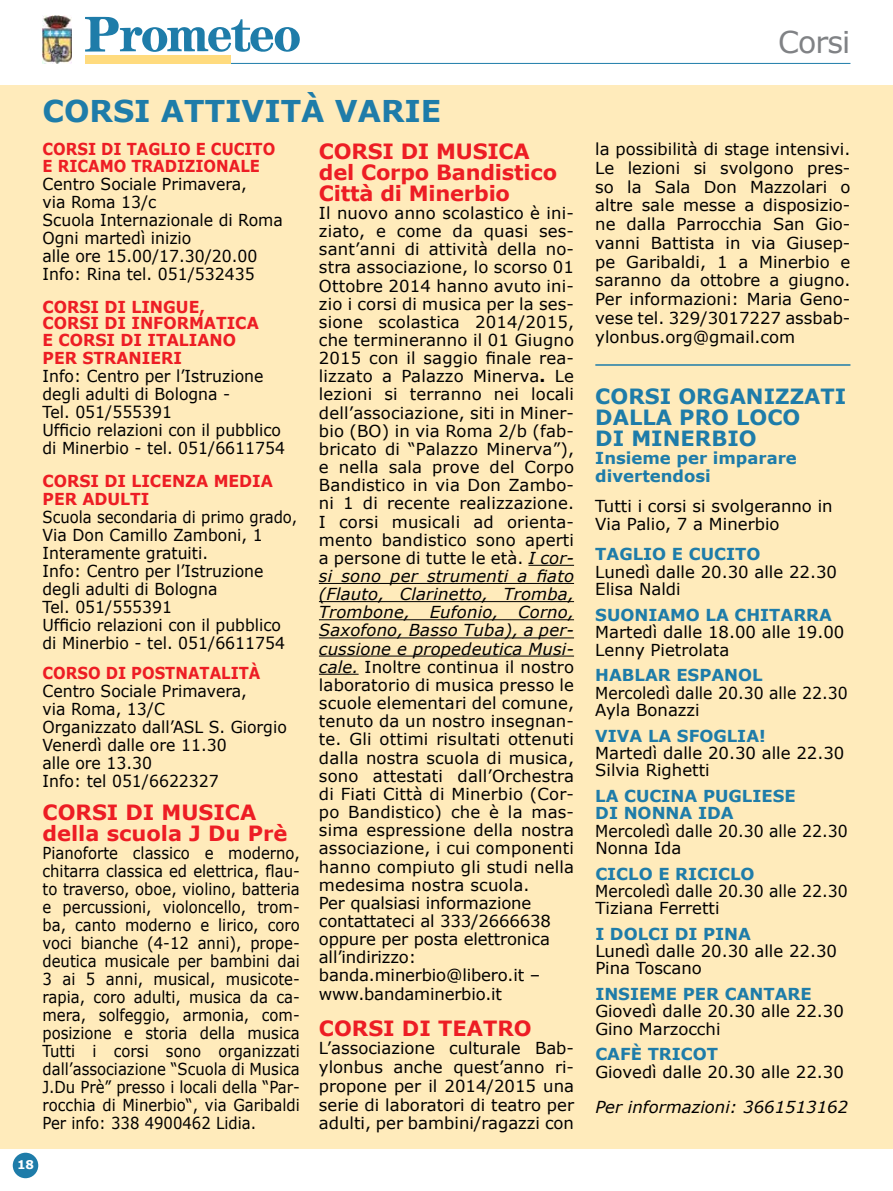
<style>
.page{position:relative;width:893px;height:1191px;background:#fff}
.page>*{position:absolute;margin:0;border:0;box-sizing:border-box;transform-origin:0 0}
.t1{font:700 30px "Verdana";color:#1e7ca9}
.t2{font:30px "Verdana";letter-spacing:-.03em;color:#808285}
.t3{font:700 21px/21px "Verdana";letter-spacing:-.01em;color:#ed1d24}
.t4{font:700 21px/21px "Verdana";color:#1e7ca9}
.t5{font:16.5px/18.1px "Verdana";color:#000}
.t6{font:16.5px/18px "Verdana";color:#000;scale:.9 1}
.t7{font:16.5px/18px "Verdana";color:#000;scale:.95 1}
.t8{font:700 16.5px/18px "Verdana";color:#1e7ca9}
.t9{font:700 16.5px/16.5px "Verdana";color:#ed1d24;scale:.95 1}
.t10{font:700 16.5px/16.5px "Verdana";color:#ed1d24;scale:.9 1}
.t11{font:italic 16.5px "Verdana";color:#000}
.t12{font:700 12px "Verdana";color:#fff}
.s1{font-weight:700}
.s2{font-style:italic}
</style>
<div class="page">
<hr style="left:85px;top:63px;width:765px;height:1px;background:#1e7ca9">
<svg style="left:85px;top:17px;width:215px;height:35px"></svg>
<div style="left:85px;top:55px;width:146px;height:9px;background:#ffdb7e"></div>
<img style="left:42px;top:16px;width:29px;height:47px">
<div style="left:0;top:85px;width:893px;height:1063px;background:#ffebbb"></div>
<hr style="left:528px;top:565px;width:46px;height:1px;background:#000">
<hr style="left:319px;top:583px;width:255px;height:1px;background:#000">
<hr style="left:319px;top:601px;width:255px;height:1px;background:#000">
<hr style="left:319px;top:619px;width:255px;height:1px;background:#000">
<hr style="left:319px;top:637px;width:255px;height:1px;background:#000">
<hr style="left:319px;top:655px;width:255px;height:1px;background:#000">
<hr style="left:319px;top:674px;width:40px;height:1px;background:#000">
<hr style="left:595px;top:364px;width:255px;height:2px;background:#1e7ca9">
<div style="left:13px;top:1152px;width:25px;height:26px;background:#1e7ca9;border-radius:50%"></div>
<h1 class="t1" style="left:42px;top:92px;width:401px">CORSI ATTIVITÀ VARIE</h1>
<p class="t10" style="left:43px;top:140px;width:260px">CORSI DI TAGLIO E CUCITO<br>E RICAMO TRADIZIONALE</p>
<p class="t7" style="left:43px;top:174px;width:255px">Centro Sociale Primavera,<br>via Roma 13/c<br>Scuola Internazionale di Roma<br>Ogni martedì inizio<br>alle ore 15.00/17.30/20.00<br>Info: Rina tel. 051/532435</p>
<p class="t9" style="left:43px;top:298px;width:229px">CORSI DI LINGUE,<br>CORSI DI INFORMATICA<br>E CORSI DI ITALIANO</p>
<p class="t9" style="left:43px;top:349px;width:148px">PER STRANIERI</p>
<p class="t7" style="left:43px;top:366px;width:257px">Info: Centro per l’Istruzione degli adulti di Bologna -<br>Tel. 051/555391<br>Ufficio relazioni con il pubblico di Minerbio - tel. 051/6611754</p>
<p class="t9" style="left:43px;top:471px;width:244px;line-height:18px">CORSI DI LICENZA MEDIA<br>PER ADULTI</p>
<p class="t6" style="left:43px;top:507px;width:284px">Scuola secondaria di primo grado,<br>Via Don Camillo Zamboni, 1<br>Interamente gratuiti.<br>Info: Centro per l’Istruzione degli adulti di Bologna<br>Tel. 051/555391<br>Ufficio relazioni con il pubblico di Minerbio - tel. 051/6611754</p>
<p class="t10" style="left:43px;top:664px;width:244px">CORSO DI POSTNATALITÀ</p>
<p class="t7" style="left:43px;top:681px;width:259px">Centro Sociale Primavera,<br>via Roma, 13/C<br>Organizzato dall’ASL S. Giorgio<br>Venerdì dalle ore 11.30<br>alle ore 13.30<br>Info: tel 051/6622327</p>
<p class="t3" style="left:43px;top:801px;width:246px">CORSI DI MUSICA della scuola J Du Prè</p>
<p class="t6" style="left:43px;top:843px;width:287px;text-align:justify">Pianoforte classico e moderno, chitarra classica ed elettrica, flau&shy;to traverso, oboe, violino, batteria e percussioni, violoncello, trom&shy;ba, canto moderno e lirico, coro voci bianche (4-12 anni), prope&shy;deutica musicale per bambini dai 3 ai 5 anni, musical, musicote&shy;rapia, coro adulti, musica da ca&shy;mera, solfeggio, armonia, com&shy;posizione e storia della musica Tutti i corsi sono organizzati dall’associazione “Scuola di Musica J.Du Prè” presso i locali della “Par&shy;rocchia di Minerbio“, via Garibaldi Per info: 338 4900462 Lidia.</p>
<p class="t3" style="left:319px;top:140px;width:240px">CORSI DI MUSICA del Corpo Bandistico<br>Città di Minerbio</p>
<p class="t5" style="left:319px;top:203px;width:257px">Il nuovo anno scolastico è ini&shy;ziato, e come da quasi ses&shy;sant’anni di attività della no&shy;stra associazione, lo scorso 01<br>Ottobre 2014 hanno avuto ini&shy;zio i corsi di musica per la ses&shy;sione scolastica 2014/2015, che termineranno il 01 Giugno<br>2015 con il saggio finale rea&shy;lizzato a Palazzo Minerva<span class="s1">.</span> Le lezioni si terranno nei locali dell’associazione, siti in Miner&shy;bio (BO) in via Roma 2/b (fab&shy;bricato di “Palazzo Minerva”), e nella sala prove del Corpo<br>Bandistico in via Don Zambo&shy;ni 1 di recente realizzazione.<br>I corsi musicali ad orienta&shy;mento bandistico sono aperti a persone di tutte le età. <span class="s2">I cor&shy;si sono per strumenti a fiato (Flauto, Clarinetto, Tromba,<br>Trombone, Eufonio, Corno,<br>Saxofono, Basso Tuba), a per&shy;cussione e propedeutica Musi&shy;cale.</span> Inoltre continua il nostro laboratorio di musica presso le scuole elementari del comune, tenuto da un nostro insegnan&shy;te. Gli ottimi risultati ottenuti dalla nostra scuola di musica, sono attestati dall’Orchestra di Fiati Città di Minerbio (Cor&shy;po Bandistico) che è la mas&shy;sima espressione della nostra associazione, i cui componenti hanno compiuto gli studi nella medesima nostra scuola.<br>Per qualsiasi informazione contattateci al 333/2666638 oppure per posta elettronica all’indirizzo: banda.minerbio@libero.it – www.bandaminerbio.it</p>
<p class="t3" style="left:319px;top:1016px;width:214px">CORSI DI TEATRO</p>
<p class="t5" style="left:319px;top:1038px;width:257px;line-height:18.8px;text-align:justify">L’associazione culturale Bab&shy;ylonbus anche quest’anno ri&shy;propone per il 2014/2015 una serie di laboratori di teatro per adulti, per bambini/ragazzi con</p>
<p class="t12" style="left:17px;top:1157px;width:18px">18</p>
<h1 class="t2" style="left:778px;top:23px;width:74px">Corsi</h1>
<p class="t5" style="left:595px;top:139px;width:257px;line-height:18.8px;text-align:justify">la possibilità di stage intensivi.<br>Le lezioni si svolgono pres&shy;so la Sala Don Mazzolari o altre sale messe a disposizio&shy;ne dalla Parrocchia San Gio&shy;vanni Battista in via Giusep&shy;pe Garibaldi, 1 a Minerbio e saranno da ottobre a giugno.<br>Per informazioni: Maria Geno&shy;vese tel. 329/3017227 assbab&shy;ylonbus.org@gmail.com</p>
<p class="t4" style="left:595px;top:385px;width:253px">CORSI ORGANIZZATI<br>DALLA PRO LOCO<br>DI MINERBIO</p>
<p class="t8" style="left:595px;top:449px;width:203px">Insieme per imparare divertendosi</p>
<p class="t5" style="left:595px;top:496px;width:239px">Tutti i corsi si svolgeranno in<br>Via Palio, 7 a Minerbio</p>
<p class="t8" style="left:595px;top:544px;width:167px">TAGLIO E CUCITO</p>
<p class="t5" style="left:595px;top:563px;width:243px;line-height:17.2px">Lunedì dalle 20.30 alle 22.30<br>Elisa Naldi</p>
<p class="t8" style="left:595px;top:605px;width:238px">SUONIAMO LA CHITARRA</p>
<p class="t5" style="left:595px;top:623px;width:251px;line-height:17.2px">Martedì dalle 18.00 alle 19.00<br>Lenny Pietrolata</p>
<p class="t8" style="left:595px;top:666px;width:169px">HABLAR ESPANOL</p>
<p class="t7" style="left:595px;top:683px;width:267px;line-height:17.2px">Mercoledì dalle 20.30 alle 22.30<br>Ayla Bonazzi</p>
<p class="t8" style="left:595px;top:726px;width:172px">VIVA LA SFOGLIA!</p>
<p class="t5" style="left:595px;top:744px;width:251px;line-height:17.2px">Martedì dalle 20.30 alle 22.30<br>Silvia Righetti</p>
<p class="t8" style="left:595px;top:787px;width:202px;line-height:17.2px">LA CUCINA PUGLIESE<br>DI NONNA IDA</p>
<p class="t7" style="left:595px;top:821px;width:267px;line-height:17.2px">Mercoledì dalle 20.30 alle 22.30<br>Nonna Ida</p>
<p class="t8" style="left:595px;top:864px;width:161px">CICLO E RICICLO</p>
<p class="t7" style="left:595px;top:881px;width:267px;line-height:17.2px">Mercoledì dalle 20.30 alle 22.30<br>Tiziana Ferretti</p>
<p class="t8" style="left:595px;top:924px;width:157px">I DOLCI DI PINA</p>
<p class="t5" style="left:595px;top:942px;width:243px;line-height:17.2px">Lunedì dalle 20.30 alle 22.30<br>Pina Toscano</p>
<p class="t8" style="left:595px;top:984px;width:218px">INSIEME PER CANTARE</p>
<p class="t5" style="left:595px;top:1002px;width:250px;line-height:17.2px">Giovedì dalle 20.30 alle 22.30<br>Gino Marzocchi</p>
<p class="t8" style="left:595px;top:1044px;width:124px">CAFÈ TRICOT</p>
<p class="t5" style="left:595px;top:1062px;width:250px">Giovedì dalle 20.30 alle 22.30</p>
<p class="t11" style="left:595px;top:1096px;width:254px">Per informazioni: 3661513162</p>
</div>
